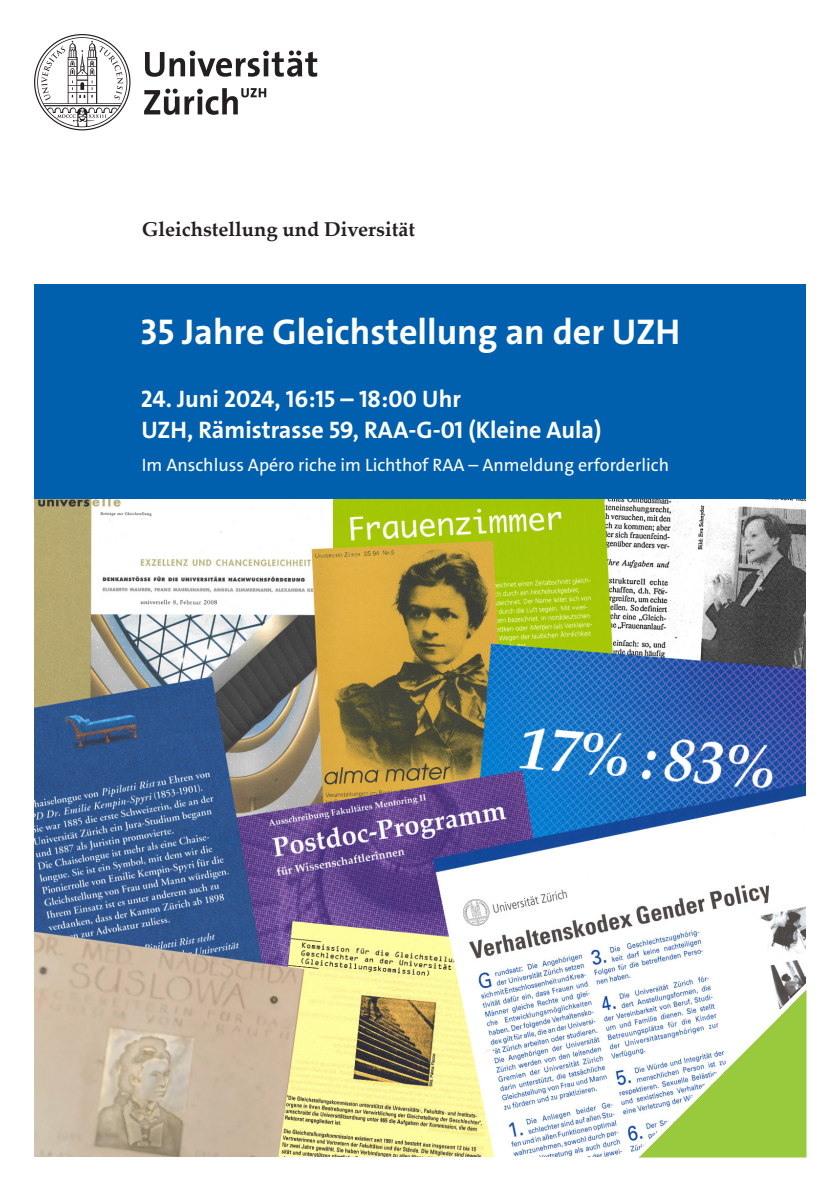
<style>
.page{position:relative;width:840px;height:1191px;background:#fff}
.page>*{position:absolute;margin:0;border:0;box-sizing:border-box;transform-origin:0 0}
.Doku_Titel_weiss{font:36px "The Sans LP7 Bld";color:#fff}
.Zwischentitel_1_weiss{font:24px "The Sans LP7 Bld";color:#fff}
.t1{font:700 20px "Palatino Linotype";color:#231f20}
.Lauftext_links{font:18px "The Sans LP5 Plain";color:#fff}
</style>
<div class="page">
<div style="left:34px;top:283px;width:771px;height:329px;background:#0160ae"></div>
<img style="left:34px;top:499px;width:771px;height:658px">
<svg style="left:630px;top:982px;width:176px;height:175px"></svg>
<svg style="left:34px;top:34px;width:283px;height:96px"></svg>
<p class="t1" style="left:142px;top:215px;width:274px">Gleichstellung und Diversität</p>
<p class="Doku_Titel_weiss" style="left:140px;top:309px;width:541px">35 Jahre Gleichstellung an der UZH</p>
<p class="Zwischentitel_1_weiss" style="left:141px;top:383px;width:321px">24. Juni 2024, 16:15 – 18:00 Uhr</p>
<p class="Zwischentitel_1_weiss" style="left:141px;top:414px;width:461px">UZH, Rämistrasse 59, RAA-G-01 (Kleine Aula)</p>
<p class="Lauftext_links" style="left:142px;top:453px;width:528px">Im Anschluss Apéro riche im Lichthof RAA – Anmeldung erforderlich</p>
</div>
